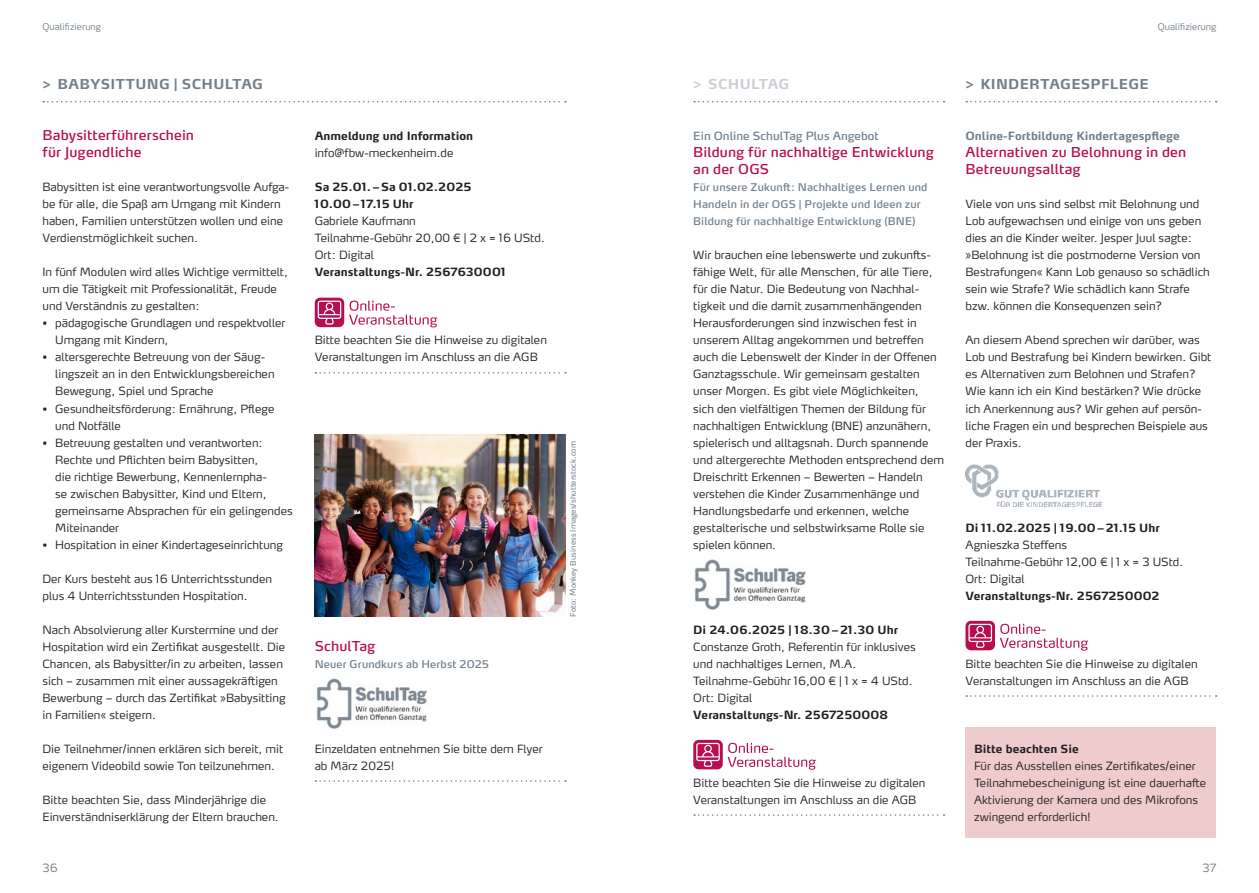
<style>
.page{position:relative;width:1259px;height:893px;background:#fff}
.page>*{position:absolute;margin:0;border:0;box-sizing:border-box;transform-origin:0 0}
.t1{font:13.5px/17px "Max OT";letter-spacing:.01em;color:#b80d4e}
.t2{font:700 13.5px "Max OT";letter-spacing:.02em;color:#727f8a}
.t3{font:700 13.5px "Max OT";letter-spacing:.02em;color:#cacfd5}
.t4{font:300 11.25px/17px "Max OT";color:#231f20}
.t5{font:700 11.25px "Max OT";color:#231f20}
.t6{font:700 11.25px/17px "Max OT";letter-spacing:.02em;color:#231f20}
.t7{font:700 11.25px "Max OT";color:#727f8a}
.t8{font:11.25px "Max OT";color:#727f8a}
.t9{font:700 11.25px "Max OT";letter-spacing:.03em;color:#231f20}
.t10{font:300 11.25px "Max OT";color:#727f8a}
.t11{font:10.5px/17px "Max OT";letter-spacing:.015em;color:#727f8a}
.t12{font:300 9px "Max OT";letter-spacing:.005em;color:#727f8a}
.t13{font:7.5px "Max OT";color:#727f8a}
</style>
<div class="page">
<svg style="left:315px;top:372px;width:251px;height:2px"></svg>
<svg style="left:315px;top:780px;width:251px;height:2px"></svg>
<svg style="left:315px;top:298px;width:122px;height:29px"></svg>
<img style="left:316px;top:678px;width:111px;height:51px">
<svg style="left:694px;top:101px;width:250px;height:1px"></svg>
<svg style="left:966px;top:101px;width:250px;height:1px"></svg>
<svg style="left:694px;top:814px;width:250px;height:2px"></svg>
<img style="left:694px;top:559px;width:112px;height:51px">
<svg style="left:693px;top:740px;width:123px;height:30px"></svg>
<svg style="left:966px;top:695px;width:250px;height:2px"></svg>
<img style="left:965px;top:465px;width:136px;height:41px">
<svg style="left:965px;top:621px;width:123px;height:30px"></svg>
<img style="left:315px;top:435px;width:251px;height:182px">
<svg style="left:43px;top:101px;width:523px;height:1px"></svg>
<div style="left:965px;top:727px;width:251px;height:111px;background:#eecccd"></div>
<p class="t12" style="left:43px;top:21px;width:60px">Qualifizierung</p>
<p class="t12" style="left:1157px;top:21px;width:60px">Qualifizierung</p>
<p class="t2" style="left:43px;top:76px;width:222px">&gt; BABYSITTUNG | SCHULTAG</p>
<p class="t3" style="left:693px;top:76px;width:98px">&gt; SCHULTAG</p>
<p class="t2" style="left:965px;top:76px;width:185px">&gt; KINDERTAGESPFLEGE</p>
<p class="t1" style="left:43px;top:127px;width:153px">Babysitterführerschein für Jugendliche</p>
<p class="t4" style="left:43px;top:179px;width:248px">Babysitten ist eine verantwortungsvolle Aufga&shy;be für alle, die Spaß am Umgang mit Kindern haben, Familien unterstützen wollen und eine Verdienstmöglichkeit suchen.</p>
<p class="t4" style="left:43px;top:264px;width:247px">In fünf Modulen wird alles Wichtige vermittelt, um die Tätigkeit mit Professionalität, Freude und Verständnis zu gestalten:</p>
<p class="t4" style="left:55px;top:315px;width:232px;text-indent:-13px">• pädagogische Grundlagen und respektvoller<br>Umgang mit Kindern,</p>
<p class="t4" style="left:55px;top:349px;width:221px;text-indent:-13px">• altersgerechte Betreuung von der Säug&shy;lingszeit an in den Entwicklungsbereichen<br>Bewegung, Spiel und Sprache</p>
<p class="t4" style="left:55px;top:400px;width:221px;text-indent:-13px">• Gesundheitsförderung: Ernährung, Pflege und Notfälle</p>
<p class="t4" style="left:55px;top:434px;width:239px;text-indent:-13px">• Betreuung gestalten und verantworten:<br>Rechte und Pflichten beim Babysitten,<br>die richtige Bewerbung, Kennenlernpha-<br>se zwischen Babysitter, Kind und Eltern, gemeinsame Absprachen für ein gelingendes Miteinander</p>
<p class="t4" style="left:43px;top:536px;width:242px">• Hospitation in einer Kindertageseinrichtung</p>
<p class="t4" style="left:43px;top:570px;width:231px">Der Kurs besteht aus 16 Unterrichtsstunden plus 4 Unterrichtsstunden Hospitation.</p>
<p class="t4" style="left:43px;top:621px;width:245px">Nach Absolvierung aller Kurstermine und der Hospitation wird ein Zertifikat ausgestellt. Die Chancen, als Babysitter/in zu arbeiten, lassen sich – zusammen mit einer aussagekräftigen Bewerbung – durch das Zertifikat »Babysitting in Familien« steigern.</p>
<p class="t4" style="left:43px;top:740px;width:242px">Die Teilnehmer/innen erklären sich bereit, mit eigenem Videobild sowie Ton teilzunehmen.</p>
<p class="t4" style="left:43px;top:791px;width:238px">Bitte beachten Sie, dass Minderjährige die<br>Einverständniserklärung der Eltern brauchen.</p>
<p class="t5" style="left:315px;top:129px;width:160px">Anmeldung und Information</p>
<p class="t4" style="left:315px;top:145px;width:140px">info@fbw-meckenheim.de</p>
<p class="t6" style="left:315px;top:179px;width:158px">Sa 25.01.–Sa 01.02.2025<br>10.00–17.15 Uhr</p>
<p class="t4" style="left:315px;top:213px;width:231px">Gabriele Kaufmann<br>Teilnahme-Gebühr 20,00 € | 2 x = 16 UStd.<br>Ort: Digital</p>
<p class="t5" style="left:315px;top:265px;width:193px">Veranstaltungs-Nr. 2567630001</p>
<p class="t4" style="left:315px;top:332px;width:234px">Bitte beachten Sie die Hinweise zu digitalen<br>Veranstaltungen im Anschluss an die AGB</p>
<p class="t1" style="left:315px;top:637px;width:62px">SchulTag</p>
<p class="t11" style="left:315px;top:655px;width:176px">Neuer Grundkurs ab Herbst 2025</p>
<p class="t4" style="left:315px;top:740px;width:230px">Einzeldaten entnehmen Sie bitte dem Flyer ab März 2025!</p>
<p class="t13" style="left:568px;top:617px;width:177px;rotate:-90deg">Foto: Monkey Business Images/shutterstock.com</p>
<p class="t8" style="left:693px;top:129px;width:187px">Ein Online SchulTag Plus Angebot</p>
<p class="t1" style="left:693px;top:144px;width:242px">Bildung für nachhaltige Entwicklung an der OGS</p>
<p class="t11" style="left:693px;top:179px;width:236px">Für unsere Zukunft: Nachhaltiges Lernen und<br>Handeln in der OGS | Projekte und Ideen zur<br>Bildung für nachhaltige Entwicklung (BNE)</p>
<p class="t4" style="left:693px;top:247px;width:252px">Wir brauchen eine lebenswerte und zukunfts&shy;fähige Welt, für alle Menschen, für alle Tiere, für die Natur. Die Bedeutung von Nachhal&shy;tigkeit und die damit zusammenhängenden Herausforderungen sind inzwischen fest in unserem Alltag angekommen und betreffen auch die Lebenswelt der Kinder in der Offenen Ganztagsschule. Wir gemeinsam gestalten unser Morgen. Es gibt viele Möglichkeiten,<br>sich den vielfältigen Themen der Bildung für nachhaltigen Entwicklung (BNE) anzunähern, spielerisch und alltagsnah. Durch spannende und altergerechte Methoden entsprechend dem Dreischritt Erkennen – Bewerten – Handeln verstehen die Kinder Zusammenhänge und Handlungsbedarfe und erkennen, welche gestalterische und selbstwirksame Rolle sie spielen können.</p>
<p class="t9" style="left:693px;top:622px;width:206px">Di 24.06.2025 | 18.30–21.30 Uhr</p>
<p class="t4" style="left:693px;top:638px;width:224px">Constanze Groth, Referentin für inklusives und nachhaltiges Lernen, M.A.<br>Teilnahme-Gebühr 16,00 € | 1 x = 4 UStd.<br>Ort: Digital</p>
<p class="t5" style="left:693px;top:707px;width:196px">Veranstaltungs-Nr. 2567250008</p>
<p class="t4" style="left:693px;top:774px;width:234px">Bitte beachten Sie die Hinweise zu digitalen<br>Veranstaltungen im Anschluss an die AGB</p>
<p class="t7" style="left:965px;top:129px;width:216px">Online-Fortbildung Kindertagespflege</p>
<p class="t1" style="left:965px;top:144px;width:222px">Alternativen zu Belohnung in den<br>Betreuungsalltag</p>
<p class="t4" style="left:965px;top:196px;width:246px">Viele von uns sind selbst mit Belohnung und Lob aufgewachsen und einige von uns geben dies an die Kinder weiter. Jesper Juul sagte: »Belohnung ist die postmoderne Version von Bestrafungen« Kann Lob genauso so schädlich sein wie Strafe? Wie schädlich kann Strafe bzw. können die Konsequenzen sein?</p>
<p class="t4" style="left:965px;top:332px;width:247px">An diesem Abend sprechen wir darüber, was Lob und Bestrafung bei Kindern bewirken. Gibt es Alternativen zum Belohnen und Strafen?<br>Wie kann ich ein Kind bestärken? Wie drücke ich Anerkennung aus? Wir gehen auf persön&shy;liche Fragen ein und besprechen Beispiele aus der Praxis.</p>
<p class="t6" style="left:965px;top:519px;width:196px">Di 11.02.2025 | 19.00–21.15 Uhr</p>
<p class="t4" style="left:965px;top:536px;width:219px">Agnieszka Steffens<br>Teilnahme-Gebühr 12,00 € | 1 x = 3 UStd.<br>Ort: Digital</p>
<p class="t5" style="left:965px;top:588px;width:195px">Veranstaltungs-Nr. 2567250002</p>
<p class="t4" style="left:965px;top:655px;width:234px">Bitte beachten Sie die Hinweise zu digitalen<br>Veranstaltungen im Anschluss an die AGB</p>
<p class="t5" style="left:974px;top:741px;width:106px">Bitte beachten Sie</p>
<p class="t4" style="left:974px;top:757px;width:234px">Für das Ausstellen eines Zertifikates/einer Teilnahmebescheinigung ist eine dauerhafte Aktivierung der Kamera und des Mikrofons zwingend erforderlich!</p>
<p class="t10" style="left:43px;top:861px;width:17px">36</p>
<p class="t10" style="left:1202px;top:861px;width:15px">37</p>
</div>
